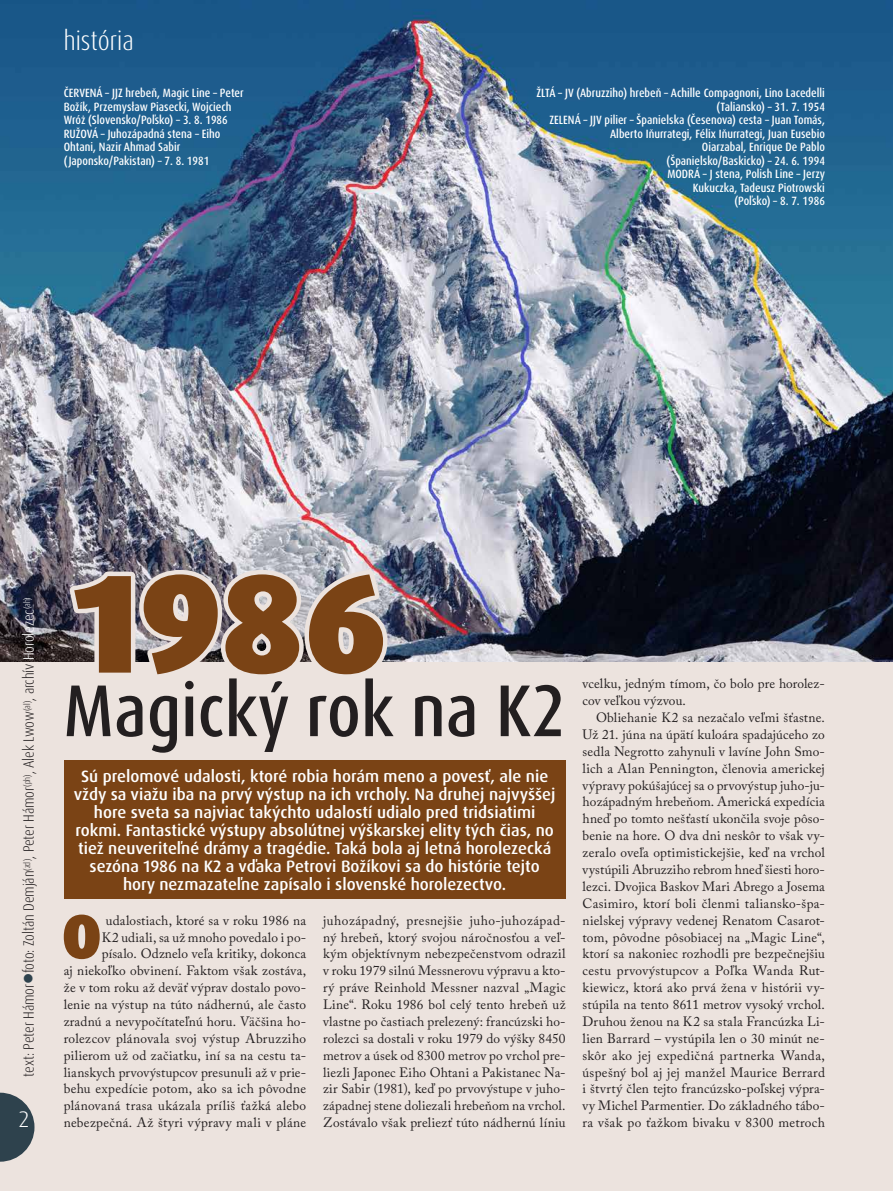
<style>
.page{position:relative;width:893px;height:1191px;background:#ece3de}
.page>*{position:absolute;margin:0;border:0;box-sizing:border-box;transform-origin:0 0}
.t1{font:900 140.25px "Dax Pro";color:#7a4315}
.t2{font:500 condensed 73.5px "Dax Pro";color:#231f20}
.t3{font:900 62.55px "Dax Pro";color:#7a4315}
.t4{font:300 condensed 27px "Dax Pro";color:#fff}
.t5{font:300 22.5px "Dax Pro";color:#fff}
.t6{font:500 16.5px/18px "Dax Pro";color:#fff;text-align:center}
.t7{font:300 condensed 15px "Dax Pro";letter-spacing:-.005em;color:#231f20}
.t8{font:13.5px/16.8px "Adobe Caslon Pro";letter-spacing:.015em;color:#231f20;text-align:justify}
.t9{font:500 condensed 12px/13.5px "Dax Pro";color:#fff;text-align:right}
.s1{color:#2e424d}
.s2{color:#fff}
</style>
<div class="page">
<svg style="left:0;top:1092px;width:34px;height:69px"></svg>
<img style="left:0;top:0;width:893px;height:662px">
<div style="left:64px;top:760px;width:502px;height:138px;background:#7a4315"></div>
<svg style="left:63px;top:564px;width:329px;height:98px"></svg>
<h3 class="t4" style="left:64px;top:23px;width:71px">história</h3>
<p class="t9" style="left:64px;top:86px;width:181px;text-align:left">ČERVENÁ – JJZ hrebeň, Magic Line – Peter Božík, Przemysław Piasecki, Wojciech Wróż (Slovensko/Poľsko) – 3. 8. 1986<br>RUŽOVÁ – Juhozápadná stena – Eiho Ohtani, Nazir Ahmad Sabir (Japonsko/Pakistan) – 7. 8. 1981</p>
<p class="t9" style="left:536px;top:86px;width:290px">ŽLTÁ – JV (Abruzziho) hrebeň – Achille Compagnoni, Lino Lacedelli (Taliansko) – 31. 7. 1954<br>ZELENÁ – JJV pilier – Španielska (Česenova) cesta – Juan Tomás, Alberto Iňurrategi, Félix Iňurrategi, Juan Eusebio<br>Oiarzabal, Enrique De Pablo<br>(Španielsko/Baskicko) – 24. 6. 1994<br>MODRÁ – J stena, Polish Line – Jerzy<br>Kukuczka, Tadeusz Piotrowski<br>(Poľsko) – 8. 7. 1986</p>
<p class="t7" style="left:19px;top:1076px;width:481px;rotate:-90deg">text: Peter Hámor<span class="s1">●</span>foto: Zoltán Demján<sup>(zd)</sup>, Peter Hámor<sup>(ph)</sup>, Alek Lwow<sup>(al)</sup>, archív <span class="s2">Horolezec</span><sup>(ah)</sup></p>
<h3 class="t5" style="left:19px;top:1104px;width:12px">2</h3>
<h1 class="t1" style="left:73px;top:532px;width:316px">1986</h1>
<h2 class="t2" style="left:64px;top:663px;width:503px">Magický rok na K2</h2>
<p class="t6" style="left:74px;top:767px;width:483px">Sú prelomové udalosti, ktoré robia horám meno a povesť, ale nie vždy sa viažu iba na prvý výstup na ich vrcholy. Na druhej najvyššej hore sveta sa najviac takýchto udalostí udialo pred tridsiatimi rokmi. Fantastické výstupy absolútnej výškarskej elity tých čias, no tiež neuveriteľné drámy a tragédie. Taká bola aj letná horolezecká sezóna 1986 na K2 a vďaka Petrovi Božíkovi sa do histórie tejto hory nezmazateľne zapísalo i slovenské horolezectvo.</p>
<h3 class="t3" style="left:62px;top:895px;width:42px">O</h3>
<p class="t8" style="left:64px;top:911px;width:244px;text-align:right">udalostiach, ktoré sa v roku 1986 na<br>K2 udiali, sa už mnoho povedalo i po&shy;písalo. Odznelo veľa kritiky, dokonca<br>aj niekoľko obvinení. Faktom však zostáva, že v tom roku až deväť výprav dostalo povo&shy;lenie na výstup na túto nádhernú, ale často zradnú a nevypočítateľnú horu. Väčšina ho&shy;rolezcov plánovala svoj výstup Abruzziho pilierom už od začiatku, iní sa na cestu ta&shy;lianskych prvovýstupcov presunuli až v prie&shy;behu expedície potom, ako sa ich pôvodne plánovaná trasa ukázala príliš ťažká alebo nebezpečná. Až štyri výpravy mali v pláne</p>
<p class="t8" style="left:323px;top:911px;width:244px">juhozápadný, presnejšie juho-juhozápad&shy;ný hrebeň, ktorý svojou náročnosťou a veľ&shy;kým objektívnym nebezpečenstvom odrazil v roku 1979 silnú Messnerovu výpravu a kto&shy;rý práve Reinhold Messner nazval „Magic Line“. Roku 1986 bol celý tento hrebeň už vlastne po častiach prelezený: francúzski ho&shy;rolezci sa dostali v roku 1979 do výšky 8450 metrov a úsek od 8300 metrov po vrchol pre&shy;liezli Japonec Eiho Ohtani a Pakistanec Na&shy;zir Sabir (1981), keď po prvovýstupe v juho&shy;západnej stene doliezali hrebeňom na vrchol.<br>Zostávalo však preliezť túto nádhernú líniu</p>
<p class="t8" style="left:583px;top:675px;width:244px">vcelku, jedným tímom, čo bolo pre horolez&shy;cov veľkou výzvou.</p>
<p class="t8" style="left:583px;top:709px;width:244px;text-indent:13px">Obliehanie K2 sa nezačalo veľmi šťastne.<br>Už 21. júna na úpätí kuloára spadajúceho zo sedla Negrotto zahynuli v lavíne John Smo&shy;lich a Alan Pennington, členovia americkej výpravy pokúšajúcej sa o prvovýstup juho-ju&shy;hozápadným hrebeňom. Americká expedícia hneď po tomto nešťastí ukončila svoje pôso&shy;benie na hore. O dva dni neskôr to však vy&shy;zeralo oveľa optimistickejšie, keď na vrchol vystúpili Abruzziho rebrom hneď šiesti horo&shy;lezci. Dvojica Baskov Mari Abrego a Josema Casimiro, ktorí boli členmi taliansko-špa&shy;nielskej výpravy vedenej Renatom Casarot&shy;tom, pôvodne pôsobiacej na „Magic Line“, ktorí sa nakoniec rozhodli pre bezpečnejšiu cestu prvovýstupcov a Poľka Wanda Rut&shy;kiewicz, ktorá ako prvá žena v histórii vy&shy;stúpila na tento 8611 metrov vysoký vrchol.<br>Druhou ženou na K2 sa stala Francúzka Li&shy;lien Barrard – vystúpila len o 30 minút ne&shy;skôr ako jej expedičná partnerka Wanda, úspešný bol aj jej manžel Maurice Berrard i štvrtý člen tejto francúzsko-poľskej výpra&shy;vy Michel Parmentier. Do základného tábo&shy;ra však po ťažkom bivaku v 8300 metroch</p>
</div>
